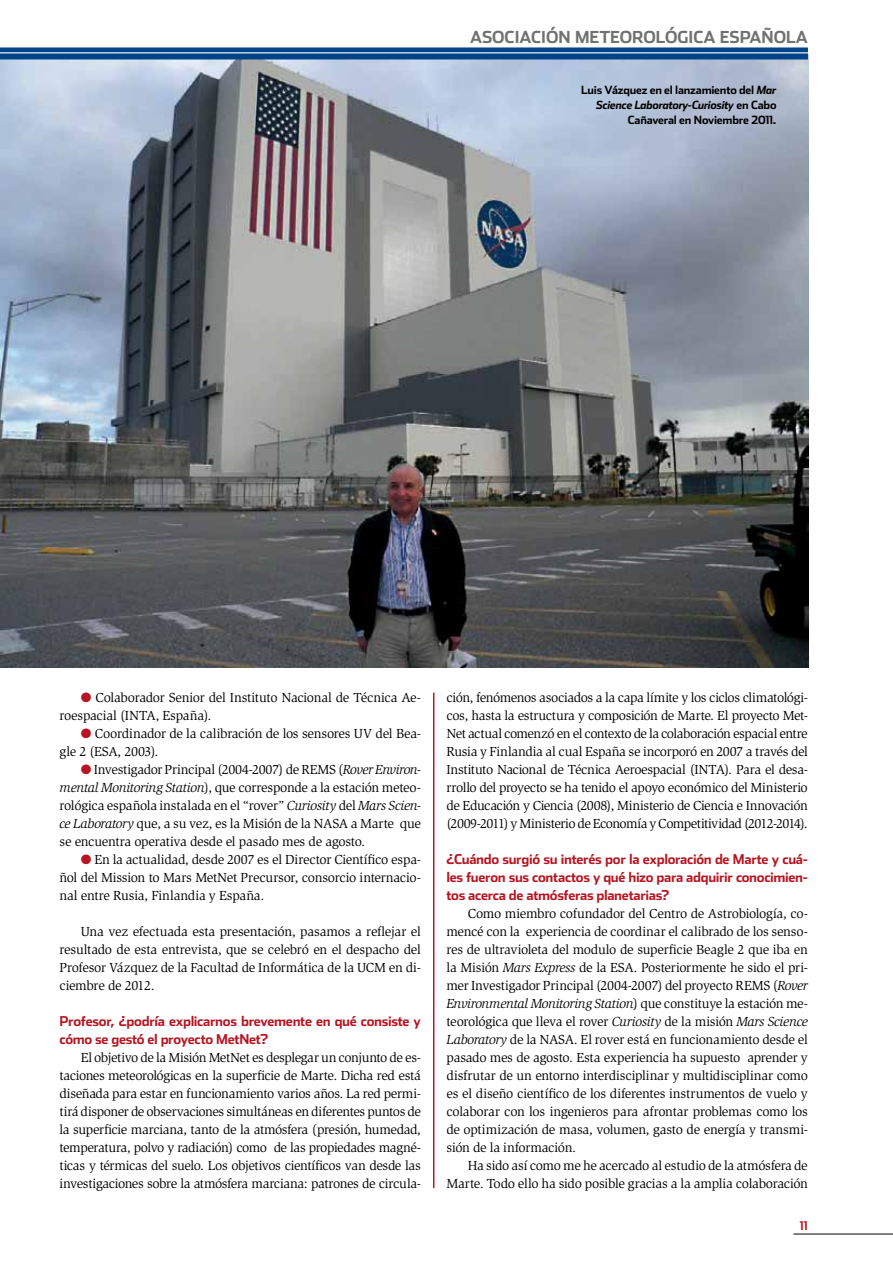
<style>
.page{position:relative;width:893px;height:1263px;background:#fff}
.page>*{position:absolute;margin:0;border:0;box-sizing:border-box;transform-origin:0 0}
.t1{font:700 16.5px "Stainless";color:#707172}
.t2{font:13.5px/18px "Slimbach Std";letter-spacing:-.025em;color:#000;text-align:justify}
.t3{font:700 13.5px "Stainless";letter-spacing:-.025em;color:#b51621}
.t4{font:italic 13.5px "Slimbach Std";letter-spacing:-.03em;color:#000}
.t5{font:700 12px "Stainless Cond";color:#b51621}
.t6{font:700 11.25px/15px "Stainless";letter-spacing:-.02em;color:#000;text-align:right}
.s1{font-style:italic}
.s2{color:#b51621}
.s3{font-style:normal}
</style>
<div class="page">
<hr style="left:794px;top:1234px;width:99px;height:1px;background:#000">
<img style="left:0;top:59px;width:808px;height:608px">
<hr style="left:433px;top:693px;width:1px;height:495px;background:#b51621">
<div style="left:0;top:47px;width:808px;height:12px;background:#004387"></div>
<hr style="left:0;top:52px;width:808px;height:1px;background:#fff">
<p class="t1" style="left:470px;top:27px;width:339px">ASOCIACIÓN METEOROLÓGICA ESPAÑOLA</p>
<p class="t6" style="left:581px;top:83px;width:197px">Luis Vázquez en el lanzamiento del <span class="s1">Mar<br>Science Laboratory-Curiosity</span> en Cabo<br>Cañaveral en Noviembre 2011.</p>
<p class="t2" style="left:60px;top:689px;width:363px;text-indent:21px"><span class="s2">●</span> Colaborador Senior del Instituto Nacional de Técnica Ae&shy;roespacial (INTA, España).</p>
<p class="t2" style="left:60px;top:725px;width:363px;text-indent:21px"><span class="s2">●</span> Coordinador de la calibración de los sensores UV del Bea&shy;gle 2 (ESA, 2003).</p>
<p class="t2" style="left:59px;top:761px;width:363px;text-indent:21px"><span class="s2">●</span> Investigador Principal (2004-2007) de REMS (<span class="s1">Rover Environ&shy;mental Monitoring Station</span>), que corresponde a la estación meteo&shy;rológica española instalada en el “rover” <span class="s1">Curiosity</span> del <span class="s1">Mars Scien&shy;ce Laboratory</span> que, a su vez, es la Misión de la NASA a Marte que se encuentra operativa desde el pasado mes de agosto.</p>
<p class="t2" style="left:59px;top:851px;width:363px;text-indent:21px"><span class="s2">●</span> En la actualidad, desde 2007 es el Director Científico espa&shy;ñol del Mission to Mars MetNet Precursor, consorcio internacio&shy;nal entre Rusia, Finlandia y España.</p>
<p class="t2" style="left:59px;top:923px;width:363px;text-indent:21px">Una vez efectuada esta presentación, pasamos a reflejar el resultado de esta entrevista, que se celebró en el despacho del Profesor Vázquez de la Facultad de Informática de la UCM en di&shy;ciembre de 2012.</p>
<p class="t3" style="left:59px;top:1013px;width:363px">Profesor, ¿podría explicarnos brevemente en qué consiste y</p>
<p class="t3" style="left:59px;top:1031px;width:210px">cómo se gestó el proyecto MetNet?</p>
<p class="t2" style="left:81px;top:1049px;width:342px">El objetivo de la Misión MetNet es desplegar un conjunto de es-</p>
<p class="t2" style="left:59px;top:1067px;width:363px">taciones meteorológicas en la superficie de Marte. Dicha red está</p>
<p class="t2" style="left:59px;top:1085px;width:363px">diseñada para estar en funcionamiento varios años. La red permi-</p>
<p class="t2" style="left:59px;top:1102px;width:363px">tirá disponer de observaciones simultáneas en diferentes puntos de</p>
<p class="t2" style="left:59px;top:1120px;width:363px">la superficie marciana, tanto de la atmósfera (presión, humedad,</p>
<p class="t2" style="left:59px;top:1138px;width:363px">temperatura, polvo y radiación) como de las propiedades magné-</p>
<p class="t2" style="left:59px;top:1156px;width:363px">ticas y térmicas del suelo. Los objetivos científicos van desde las</p>
<p class="t2" style="left:59px;top:1174px;width:363px">investigaciones sobre la atmósfera marciana: patrones de circula-</p>
<p class="t2" style="left:446px;top:688px;width:363px">ción, fenómenos asociados a la capa límite y los ciclos climatológi&shy;cos, hasta la estructura y composición de Marte. El proyecto Met-Net actual comenzó en el contexto de la colaboración espacial entre Rusia y Finlandia al cual España se incorporó en 2007 a través del Instituto Nacional de Técnica Aeroespacial (INTA). Para el desa&shy;rrollo del proyecto se ha tenido el apoyo económico del Ministerio de Educación y Ciencia (2008), Ministerio de Ciencia e Innovación (2009-2011) y Ministerio de Economía y Competitividad (2012-2014).</p>
<p class="t3" style="left:446px;top:851px;width:363px">¿Cuándo surgió su interés por la exploración de Marte y cuá-</p>
<p class="t3" style="left:446px;top:869px;width:363px">les fueron sus contactos y qué hizo para adquirir conocimien-</p>
<p class="t3" style="left:446px;top:887px;width:224px">tos acerca de atmósferas planetarias?</p>
<p class="t2" style="left:468px;top:904px;width:342px">Como miembro cofundador del Centro de Astrobiología, co-</p>
<p class="t2" style="left:446px;top:922px;width:363px">mencé con la experiencia de coordinar el calibrado de los senso-</p>
<p class="t2" style="left:446px;top:940px;width:363px">res de ultravioleta del modulo de superficie Beagle 2 que iba en</p>
<p class="t2" style="left:446px;top:958px;width:363px">la Misión <span class="s1">Mars Express</span> de la ESA. Posteriormente he sido el pri-</p>
<p class="t2" style="left:446px;top:976px;width:363px">mer Investigador Principal (2004-2007) del proyecto REMS (<span class="s1">Rover</span></p>
<p class="t4" style="left:446px;top:996px;width:363px">Environmental Monitoring Station<span class="s3">) que constituye la estación me-</span></p>
<p class="t2" style="left:446px;top:1012px;width:363px">teorológica que lleva el rover <span class="s1">Curiosity</span> de la misión <span class="s1">Mars Science</span></p>
<p class="t2" style="left:446px;top:1030px;width:363px"><span class="s1">Laboratory</span> de la NASA. El rover está en funcionamiento desde el</p>
<p class="t2" style="left:446px;top:1048px;width:363px">pasado mes de agosto. Esta experiencia ha supuesto aprender y</p>
<p class="t2" style="left:446px;top:1066px;width:363px">disfrutar de un entorno interdisciplinar y multidisciplinar como</p>
<p class="t2" style="left:446px;top:1084px;width:363px">es el diseño científico de los diferentes instrumentos de vuelo y</p>
<p class="t2" style="left:446px;top:1102px;width:363px">colaborar con los ingenieros para afrontar problemas como los</p>
<p class="t2" style="left:446px;top:1120px;width:363px">de optimización de masa, volumen, gasto de energía y transmi-</p>
<p class="t2" style="left:446px;top:1138px;width:131px">sión de la información.</p>
<p class="t2" style="left:468px;top:1156px;width:342px">Ha sido así como me he acercado al estudio de la atmósfera de</p>
<p class="t2" style="left:446px;top:1174px;width:363px">Marte. Todo ello ha sido posible gracias a la amplia colaboración</p>
<p class="t5" style="left:800px;top:1218px;width:9px">11</p>
</div>
